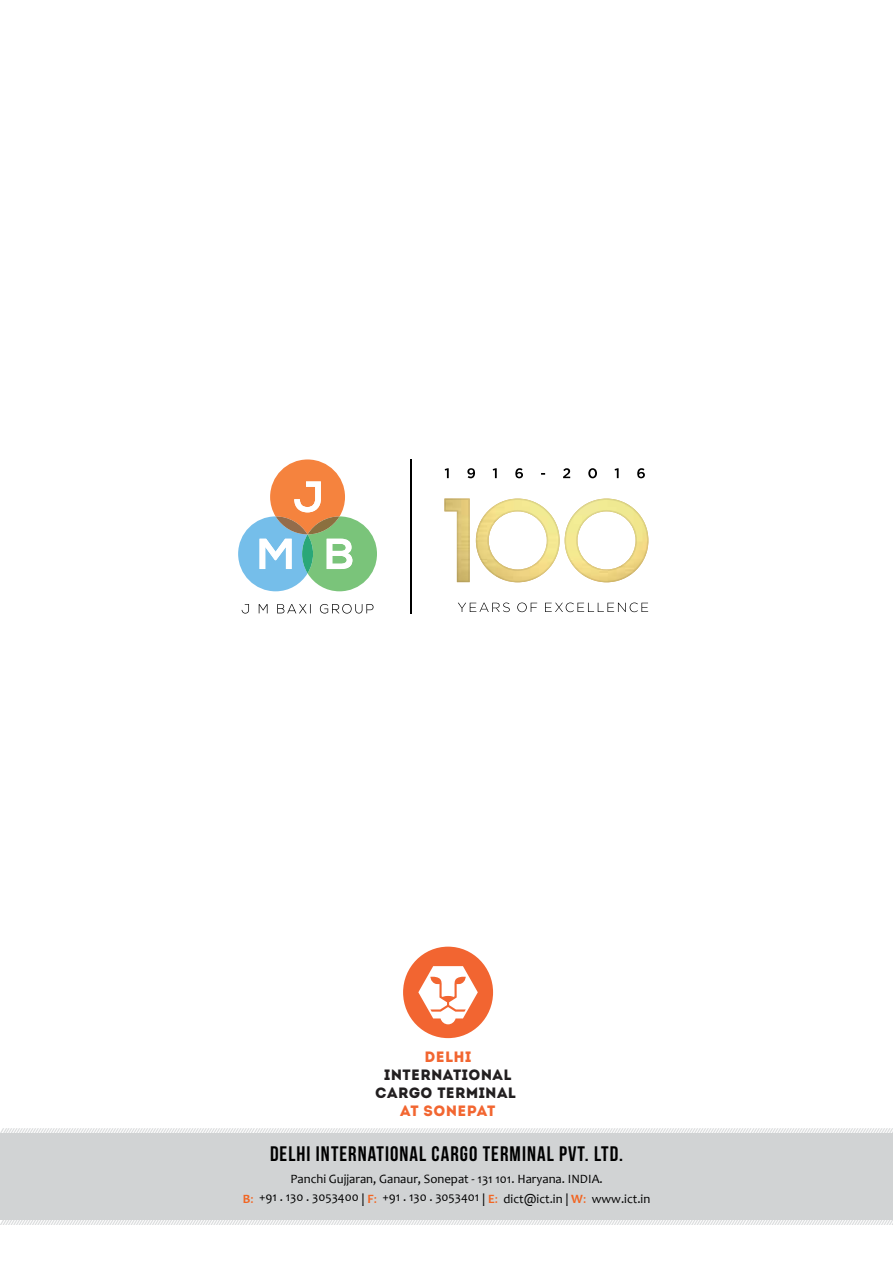
<style>
.page{position:relative;width:893px;height:1263px;background:#fff}
.page>*{position:absolute;margin:0;border:0;box-sizing:border-box;transform-origin:0 0}
.t1{font:21px "Bebas Neue";letter-spacing:.05em;color:#000}
.t2{font:italic 15px "Microsoft Sans Serif";color:#d1d3d4}
.t3{font:15px/18px "Intro";letter-spacing:.025em;color:#221f20;text-align:center}
.t4{font:15px "Intro";letter-spacing:.025em;color:#f26631}
.t5{font:12.75px/18px "Candara";color:#000;text-align:center}
.s1{font-weight:700;color:#f26522}
.s2{color:#f26522}
</style>
<div class="page">
<svg style="left:0;top:1219px;width:893px;height:1px"></svg>
<div style="left:403px;top:947px;width:90px;height:91px;background:#f26531;border-radius:50%"></div>
<svg style="left:418px;top:966px;width:60px;height:58px"></svg>
<div style="left:0;top:1133px;width:893px;height:86px;background:#d1d3d4"></div>
<hr style="left:410px;top:459px;width:1px;height:154px;background:#000">
<svg style="left:458px;top:602px;width:190px;height:10px"></svg>
<svg style="left:242px;top:604px;width:132px;height:10px"></svg>
<svg style="left:238px;top:459px;width:139px;height:132px"></svg>
<svg style="left:445px;top:468px;width:200px;height:10px"></svg>
<svg style="left:444px;top:499px;width:204px;height:83px"></svg>
<p class="t4" style="left:425px;top:1047px;width:48px">DELHI</p>
<p class="t3" style="left:375px;top:1065px;width:142px">INTERNATIONAL<br>CARGO TERMINAL</p>
<p class="t4" style="left:400px;top:1101px;width:97px">AT SONEPAT</p>
<h1 class="t1" style="left:270px;top:1142px;width:355px">DELHI INTERNATIONAL CARGO TERMINAL PVT. LTD.</h1>
<p class="t5" style="left:243px;top:1170px;width:409px">Panchi Gujjaran, Ganaur, Sonepat - 131 101. Haryana. INDIA.<br><span class="s1">B</span><span class="s2">:</span> +91 . 130 . 3053400 | <span class="s1">F</span><span class="s2">:</span> +91 . 130 . 3053401 | <span class="s1">E</span><span class="s2">:</span> dict@ict.in | <span class="s1">W</span><span class="s2">:</span> www.ict.in</p>
<p class="t2" style="left:-3px;top:1124px;width:903px">///////////////////////////////////////////////////////////////////////////////////////////////////////////////////////////////////////////////////////////////////////////////////////////////////////////////////////////////////////////////////////////////////////////////////////////////////////////////////////////////////////////////</p>
<p class="t2" style="left:0;top:1210px;width:900px">//////////////////////////////////////////////////////////////////////////////////////////////////////////////////////////////////////////////////////////////////////////////////////////////////////////////////////////////////////////////////////////////////////////////////////////////////////////////////////////////////////////////</p>
</div>
